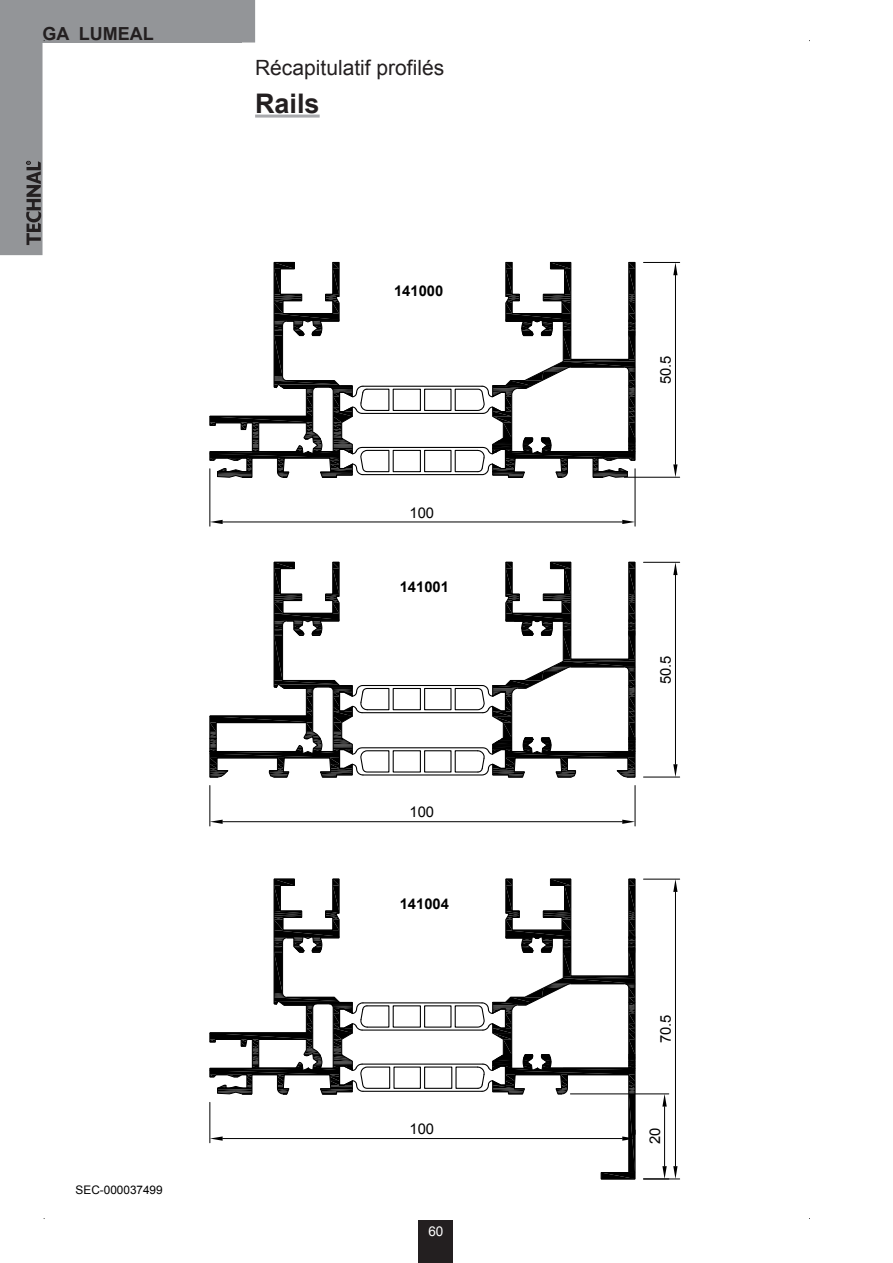
<style>
.page{position:relative;width:893px;height:1263px;background:#fff}
.page>*{position:absolute;margin:0;border:0;box-sizing:border-box;transform-origin:0 0}
.ApplicationTitle{font:700 27px "Arial";color:#231f20}
.ChapterTitle{font:21px "Arial";color:#231f20}
.t1{font:700 18px "Arial";color:#231f20}
.t2{font:14.7px "Arial";color:#000}
.t3{font:700 14.7px "Arial";color:#000}
.t4{font:13.5px "Arial";color:#fff}
.t5{font:11.85px "Arial";color:#000}
</style>
<div class="page">
<svg style="left:0;top:0;width:255px;height:255px"></svg>
<svg style="left:26px;top:161px;width:15px;height:84px"></svg>
<div style="left:43px;top:21px;width:199px;height:22px;background:#939598"></div>
<div style="left:419px;top:1220px;width:34px;height:43px;background:#231f20"></div>
<svg style="left:209px;top:562px;width:426px;height:215px"></svg>
<svg style="left:209px;top:262px;width:426px;height:216px"></svg>
<hr style="left:363px;top:1091px;width:119px;height:1px;background:#000">
<hr style="left:362px;top:1063px;width:121px;height:2px;background:#000">
<div style="left:424px;top:1066px;width:28px;height:23px;border:1px solid #000"></div>
<div style="left:393px;top:1066px;width:28px;height:23px;border:1px solid #000"></div>
<hr style="left:363px;top:1002px;width:119px;height:1px;background:#000">
<hr style="left:362px;top:1029px;width:121px;height:1px;background:#000">
<svg style="left:209px;top:879px;width:182px;height:216px"></svg>
<hr style="left:643px;top:262px;width:37px;height:1px;background:#000">
<hr style="left:624px;top:477px;width:56px;height:1px;background:#000">
<hr style="left:675px;top:275px;width:1px;height:189px;background:#000">
<svg style="left:673px;top:263px;width:4px;height:12px"></svg>
<svg style="left:673px;top:464px;width:4px;height:13px"></svg>
<hr style="left:209px;top:469px;width:1px;height:57px;background:#000">
<hr style="left:635px;top:469px;width:1px;height:57px;background:#000">
<hr style="left:223px;top:521px;width:399px;height:1px;background:#000">
<svg style="left:210px;top:520px;width:13px;height:4px"></svg>
<svg style="left:622px;top:520px;width:13px;height:4px"></svg>
<hr style="left:643px;top:562px;width:37px;height:1px;background:#000">
<hr style="left:643px;top:777px;width:37px;height:1px;background:#000">
<hr style="left:675px;top:575px;width:1px;height:189px;background:#000">
<svg style="left:673px;top:562px;width:4px;height:13px"></svg>
<svg style="left:673px;top:764px;width:4px;height:13px"></svg>
<hr style="left:209px;top:785px;width:1px;height:41px;background:#000">
<hr style="left:635px;top:785px;width:1px;height:41px;background:#000">
<hr style="left:223px;top:821px;width:399px;height:1px;background:#000">
<svg style="left:210px;top:820px;width:13px;height:4px"></svg>
<svg style="left:622px;top:820px;width:13px;height:4px"></svg>
<hr style="left:643px;top:879px;width:37px;height:1px;background:#000">
<hr style="left:643px;top:1178px;width:37px;height:1px;background:#000">
<hr style="left:675px;top:892px;width:1px;height:274px;background:#000">
<svg style="left:673px;top:879px;width:4px;height:13px"></svg>
<hr style="left:209px;top:1102px;width:1px;height:41px;background:#000">
<hr style="left:223px;top:1138px;width:399px;height:1px;background:#000">
<svg style="left:210px;top:1136px;width:13px;height:5px"></svg>
<svg style="left:454px;top:879px;width:182px;height:300px"></svg>
<hr style="left:570px;top:1093px;width:99px;height:1px;background:#000">
<hr style="left:664px;top:1106px;width:1px;height:60px;background:#000">
<svg style="left:662px;top:1094px;width:5px;height:12px"></svg>
<svg style="left:643px;top:1166px;width:34px;height:13px"></svg>
<hr style="left:255px;top:115px;width:65px;height:3px;background:#a8a9ad">
<p class="t1" style="left:43px;top:22px;width:113px">GA LUMEAL</p>
<p class="t5" style="left:76px;top:1182px;width:89px">SEC-000037499</p>
<p class="ChapterTitle" style="left:255px;top:54px;width:191px">Récapitulatif profilés</p>
<p class="ApplicationTitle" style="left:255px;top:86px;width:66px">Rails</p>
<p class="t3" style="left:394px;top:281px;width:51px">141000</p>
<p class="t2" style="left:410px;top:503px;width:26px">100</p>
<p class="t3" style="left:400px;top:577px;width:51px">141001</p>
<p class="t2" style="left:410px;top:802px;width:26px">100</p>
<p class="t3" style="left:400px;top:894px;width:51px">141004</p>
<p class="t2" style="left:410px;top:1119px;width:26px">100</p>
<p class="t4" style="left:428px;top:1223px;width:17px">60</p>
<p class="t2" style="left:656px;top:384px;width:30px;rotate:-90deg">50.5</p>
<p class="t2" style="left:656px;top:684px;width:30px;rotate:-90deg">50.5</p>
<p class="t2" style="left:656px;top:1043px;width:30px;rotate:-90deg">70.5</p>
<p class="t2" style="left:645px;top:1144px;width:18px;rotate:-90deg">20</p>
</div>
